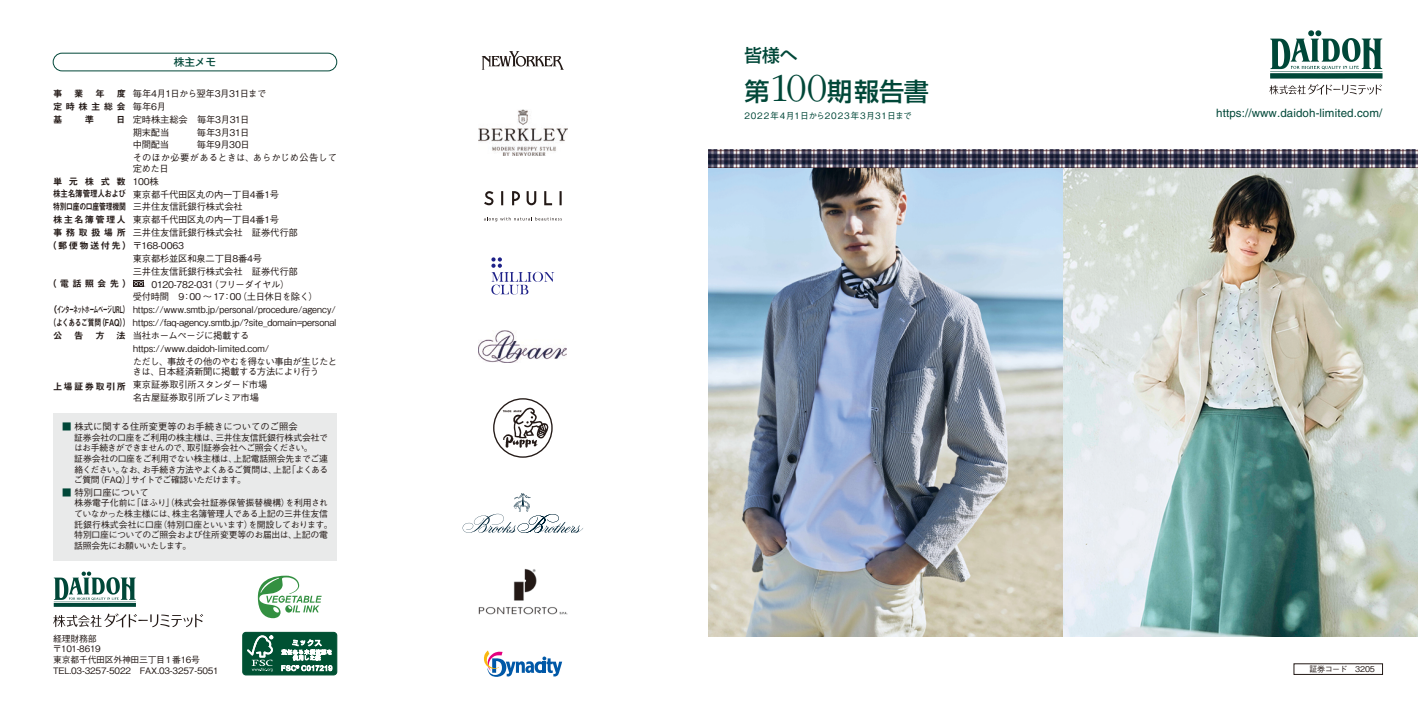
<style>
.page{position:relative;width:1418px;height:709px;background:#fff}
.page>*{position:absolute;margin:0;border:0;box-sizing:border-box;transform-origin:0 0}
.t1{font:500 25.12px "Shin Go Pro";color:#004738}
.t2{font:500 17.75px "Shin Go Pro";color:#004738}
.t3{font:11.5px "Helvetica";letter-spacing:.01em;color:#004738}
.t4{font:500 10.62px "Gothic MB101 Pro";color:#004738}
.t5{font:500 9.25px/12.9px "Gothic BBB Pro";letter-spacing:-.02em;color:#231916}
.t6{font:500 9.25px/12.9px "Gothic BBB Pro";color:#231916}
.t7{font:9.25px/12.9px "Midashi Go Pro MB31";letter-spacing:-.015em;color:#231916;text-align:justify}
.t8{font:9.25px "Midashi Go Pro MB31";letter-spacing:-.15em;color:#231916}
.t9{font:9.25px "Midashi Go Pro MB31";letter-spacing:.14em;color:#231916}
.t10{font:500 8.88px/10.6px "Gothic BBB Pro";letter-spacing:-.03em;color:#231916}
.t11{font:500 8.88px "Gothic BBB Pro";letter-spacing:.06em;color:#004738}
.t12{font:500 8px "Gothic BBB Pro";letter-spacing:-.02em;color:#231916}
.s1{color:#004738}
.s2{font-family:"Midashi Go Pro MB31";font-weight:400}
.s3{font-family:"Garamond";font-weight:300;font-size:41.12px}
</style>
<div class="page">
<img style="left:709px;top:150px;width:708px;height:486px">
<svg style="left:1269px;top:30px;width:113px;height:65px"></svg>
<div style="left:53px;top:413px;width:284px;height:147px;background:#e9eaea"></div>
<div style="left:53px;top:53px;width:284px;height:18px;border:1px solid #004738;border-radius:9px"></div>
<svg style="left:54px;top:571px;width:82px;height:36px"></svg>
<svg style="left:53px;top:613px;width:150px;height:14px"></svg>
<div style="left:134px;top:280px;width:10px;height:7px;background:#231916"></div>
<svg style="left:134px;top:281px;width:11px;height:6px"></svg>
<svg style="left:258px;top:575px;width:64px;height:43px"></svg>
<div style="left:243px;top:632px;width:94px;height:43px;background:#005133;border-radius:3px"></div>
<div style="left:242px;top:632px;width:95px;height:43px;border:1px solid #005133;border-radius:3px"></div>
<svg style="left:247px;top:635px;width:26px;height:36px"></svg>
<svg style="left:281px;top:639px;width:51px;height:32px"></svg>
<svg style="left:481px;top:51px;width:83px;height:19px"></svg>
<svg style="left:483px;top:650px;width:79px;height:27px"></svg>
<div style="left:493px;top:398px;width:59px;height:60px;border:1px solid #231916;border-radius:50%"></div>
<svg style="left:503px;top:407px;width:45px;height:41px"></svg>
<svg style="left:491px;top:257px;width:63px;height:37px"></svg>
<img style="left:479px;top:330px;width:88px;height:33px">
<img style="left:478px;top:110px;width:89px;height:45px">
<img style="left:478px;top:569px;width:89px;height:45px">
<svg style="left:501px;top:191px;width:2px;height:14px"></svg>
<svg style="left:559px;top:191px;width:2px;height:14px"></svg>
<svg style="left:544px;top:191px;width:8px;height:14px"></svg>
<svg style="left:526px;top:191px;width:10px;height:14px"></svg>
<svg style="left:484px;top:191px;width:9px;height:14px"></svg>
<svg style="left:512px;top:191px;width:8px;height:14px"></svg>
<svg style="left:484px;top:217px;width:78px;height:4px"></svg>
<svg style="left:462px;top:493px;width:121px;height:40px"></svg>
<p class="t4" style="left:174px;top:53px;width:44px">株主メモ</p>
<p class="t5" style="left:133px;top:86px;width:206px">毎年4月1日から翌年3月31日まで<br>毎年6月<br>定時株主総会　毎年3月31日<br>期末配当　　　毎年3月31日<br>中間配当　　　毎年9月30日<br>そのほか必要があるときは、あらかじめ公告して</p>
<p class="t5" style="left:133px;top:161px;width:166px">定めた日<br>100株<br>東京都千代田区丸の内一丁目4番1号<br>三井住友信託銀行株式会社<br>東京都千代田区丸の内一丁目4番1号<br>三井住友信託銀行株式会社　証券代行部</p>
<p class="t5" style="left:133px;top:251px;width:166px">東京都杉並区和泉二丁目8番4号<br>三井住友信託銀行株式会社　証券代行部</p>
<p class="t6" style="left:133px;top:289px;width:204px">受付時間　9：00 ～ 17：00（土日休日を除く）https://www.smtb.jp/personal/procedure/agency/</p>
<p class="t5" style="left:133px;top:328px;width:206px">当社ホームページに掲載するhttps://www.daidoh-limited.com/<br>ただし、事故その他のやむを得ない事由が生じたと</p>
<p class="t5" style="left:133px;top:364px;width:188px">きは、日本経済新聞に掲載する方法により行う東京証券取引所スタンダード市場<br>名古屋証券取引所プレミア市場</p>
<p class="t6" style="left:62px;top:419px;width:237px"><span class="s1">■</span> 株式に関する住所変更等のお手続きについてのご照会</p>
<p class="t10" style="left:74px;top:431px;width:256px">証券会社の口座をご利用の株主様は、三井住友信託銀行株式会社ではお手続きができませんので、取引証券会社へご照会ください。<br>証券会社の口座をご利用でない株主様は、上記電話照会先までご連絡ください。なお、お手続き方法やよくあるご質問は、上記「よくあるご質問（FAQ）」サイトでご確認いただけます。</p>
<p class="t6" style="left:62px;top:485px;width:88px"><span class="s1">■</span> 特別口座について</p>
<p class="t10" style="left:74px;top:496px;width:260px">株券電子化前に「ほふり」（株式会社証券保管振替機構）を利用されていなかった株主様には、株主名簿管理人である上記の三井住友信託銀行株式会社に口座（特別口座といいます）を開設しております。特別口座についてのご照会および住所変更等のお届出は、上記の電話照会先にお願いいたします。</p>
<p class="t7" style="left:53px;top:86px;width:11px">事</p>
<p class="t7" style="left:74px;top:86px;width:11px">業</p>
<p class="t7" style="left:95px;top:86px;width:11px">年</p>
<p class="t7" style="left:53px;top:86px;width:74px;text-indent:64px">度定時株主総会基</p>
<p class="t7" style="left:85px;top:111px;width:11px">準</p>
<p class="t7" style="left:116px;top:111px;width:11px">日</p>
<p class="t7" style="left:53px;top:173px;width:75px">単元株式数株主名簿管理人および特別口座の口座管理機関株主名簿管理人事務取扱場所</p>
<p class="t5" style="left:48px;top:238px;width:138px"><span class="s2">（郵便物送付先）</span>〒168-0063</p>
<p class="t5" style="left:48px;top:276px;width:243px"><span class="s2">（電話照会先）</span>　　0120-782-031（フリーダイヤル）</p>
<p class="t8" style="left:48px;top:302px;width:82px">（インターネットホームページURL）</p>
<p class="t5" style="left:50px;top:315px;width:288px"><span class="s2">（よくあるご質問（FAQ））</span> https://faq-agency.smtb.jp/?site_domain=personal</p>
<p class="t7" style="left:53px;top:328px;width:11px">公</p>
<p class="t7" style="left:74px;top:328px;width:11px">告</p>
<p class="t7" style="left:95px;top:328px;width:11px">方</p>
<p class="t7" style="left:117px;top:328px;width:11px">法</p>
<p class="t9" style="left:53px;top:379px;width:74px">上場証券取引所</p>
<p class="t10" style="left:53px;top:632px;width:167px">経理財務部<br>〒101-8619<br>東京都千代田区外神田三丁目１番16号<br>TEL.03-3257-5022　FAX.03-3257-5051</p>
<h2 class="t2" style="left:744px;top:41px;width:55px">皆様へ</h2>
<h1 class="t1" style="left:744px;top:71px;width:186px">第<span class="s3">100</span>期報告書</h1>
<p class="t11" style="left:744px;top:109px;width:169px">2022年4月1日から2023年3月31日まで</p>
<p class="t3" style="left:1216px;top:106px;width:167px">https://www.daidoh-limited.com/</p>
<p class="t12" style="left:1309px;top:662px;width:67px">証券コード　3205</p>
</div>
